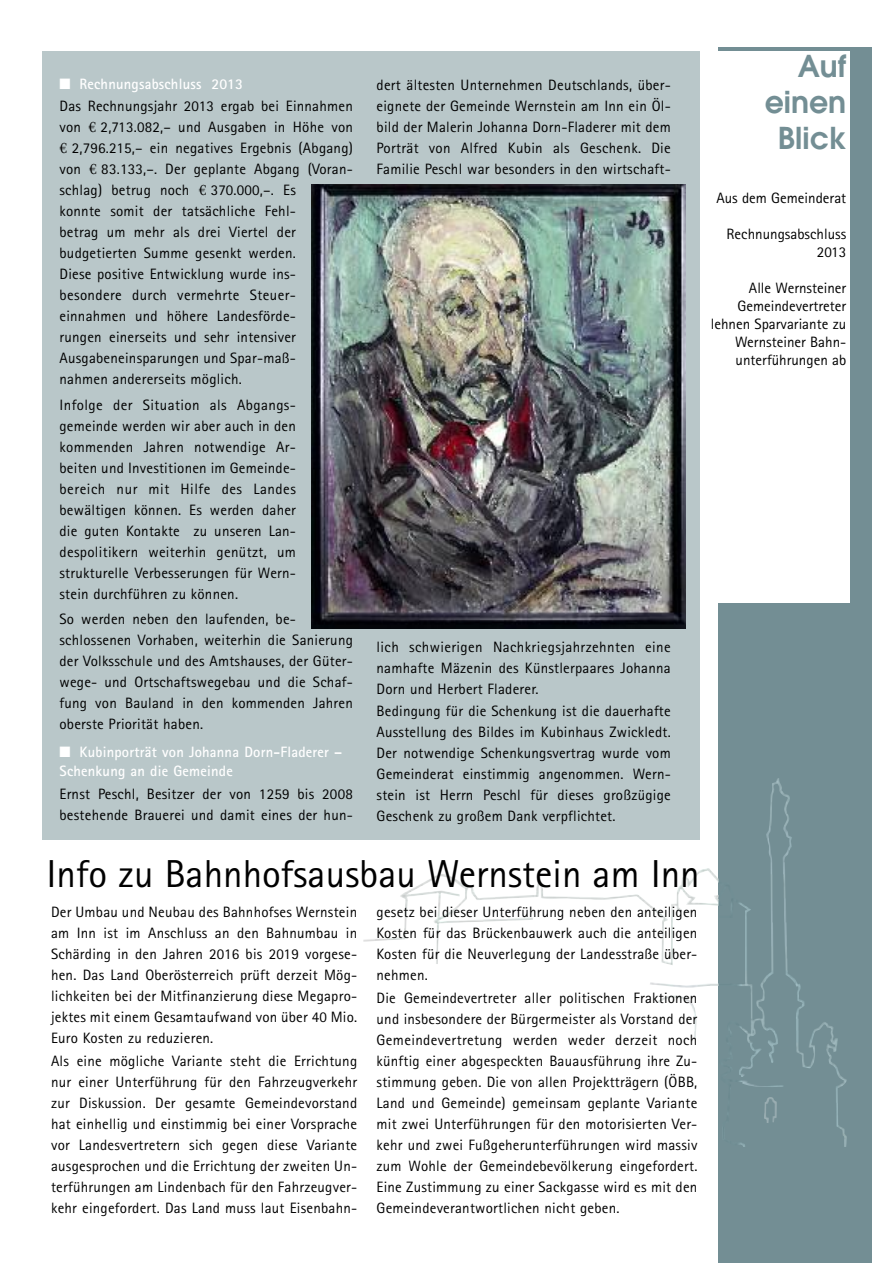
<style>
.page{position:relative;width:893px;height:1263px;background:#fff}
.page>*{position:absolute;margin:0;border:0;box-sizing:border-box;transform-origin:0 0}
.t1{font:39px "Rotis Sans Serif";color:#000}
.t2{font:600 30px/36px "Avant Garde";color:#738e94;text-align:right}
.t3{font:15px/21px "Rotis Sans Serif";letter-spacing:.015em;color:#000;text-align:justify}
.t4{font:700 15px/19.5px "Rotis Sans Serif";letter-spacing:.015em;color:#fff}
.s1{color:#fff}
.s2{font-weight:700;color:#fff}
.s3{font-family:"Adobe Caslon Pro"}
</style>
<div class="page">
<div style="left:42px;top:51px;width:657px;height:789px;background:#b9c7c9"></div>
<div style="left:719px;top:47px;width:153px;height:1216px;background:#738e94"></div>
<div style="left:710px;top:52px;width:139px;height:551px;background:#fff"></div>
<img style="left:658px;top:995px;width:39px;height:43px">
<img style="left:650px;top:982px;width:69px;height:6px">
<img style="left:363px;top:868px;width:356px;height:97px">
<img style="left:730px;top:778px;width:117px;height:369px">
<img style="left:311px;top:184px;width:374px;height:445px">
<p class="t3" style="left:60px;top:75px;width:295px;text-align:left"><span class="s1">■</span> <span class="s2">Rechnungsabschluss 2013<br></span>Das Rechnungsjahr 2013 ergab bei Einnahmen von <span class="s3">€</span> 2,713.082,– und Ausgaben in Höhe von <span class="s3">€</span> 2,796.215,– ein negatives Ergebnis (Abgang) von <span class="s3">€</span> 83.133,–. Der geplante Abgang (Voran&shy;schlag) betrug noch <span class="s3">€</span> 370.000,–. Es<br>konnte somit der tatsächliche Fehl-<br>betrag um mehr als drei Viertel der budgetierten Summe gesenkt werden.<br>Diese positive Entwicklung wurde ins&shy;besondere durch vermehrte Steuer&shy;einnahmen und höhere Landesförde-<br>rungen einerseits und sehr intensiver Ausgabeneinsparungen und Spar-maß-<br>nahmen andererseits möglich.</p>
<p class="t3" style="left:60px;top:396px;width:238px">Infolge der Situation als Abgangs&shy;gemeinde werden wir aber auch in den kommenden Jahren notwendige Ar&shy;beiten und Investitionen im Gemeinde&shy;bereich nur mit Hilfe des Landes bewältigen können. Es werden daher die guten Kontakte zu unseren Lan&shy;despolitikern weiterhin genützt, um strukturelle Verbesserungen für Wern&shy;stein durchführen zu können.</p>
<p class="t3" style="left:60px;top:610px;width:295px;text-align:left">So werden neben den laufenden, be&shy;schlossenen Vorhaben, weiterhin die Sanierung der Volksschule und des Amtshauses, der Güter&shy;wege- und Ortschaftswegebau und die Schaf&shy;fung von Bauland in den kommenden Jahren oberste Priorität haben.</p>
<p class="t4" style="left:60px;top:744px;width:284px">■ Kubinporträt von Johanna Dorn-Fladerer –<br>Schenkung an die Gemeinde</p>
<p class="t3" style="left:60px;top:785px;width:295px">Ernst Peschl, Besitzer der von 1259 bis 2008 bestehende Brauerei und damit eines der hun-</p>
<p class="t3" style="left:377px;top:76px;width:296px">dert ältesten Unternehmen Deutschlands, über&shy;eignete der Gemeinde Wernstein am Inn ein Öl&shy;bild der Malerin Johanna Dorn-Fladerer mit dem Porträt von Alfred Kubin als Geschenk. Die Familie Peschl war besonders in den wirtschaft-</p>
<p class="t3" style="left:377px;top:638px;width:296px;text-align:left">lich schwierigen Nachkriegsjahrzehnten eine namhafte Mäzenin des Künstlerpaares Johanna Dorn und Herbert Fladerer.<br>Bedingung für die Schenkung ist die dauerhafte Ausstellung des Bildes im Kubinhaus Zwickledt.<br>Der notwendige Schenkungsvertrag wurde vom Gemeinderat einstimmig angenommen. Wern&shy;stein ist Herrn Peschl für dieses großzügige Geschenk zu großem Dank verpflichtet.</p>
<h1 class="t1" style="left:46px;top:860px;width:655px">Info zu Bahnhofsausbau Wernstein am Inn</h1>
<p class="t3" style="left:377px;top:902px;width:322px">gesetz bei dieser Unterführung neben den anteiligen Kosten für das Brückenbauwerk auch die anteiligen Kosten für die Neuverlegung der Landesstraße über&shy;nehmen.</p>
<p class="t3" style="left:377px;top:988px;width:322px">Die Gemeindevertreter aller politischen Fraktionen und insbesondere der Bürgermeister als Vorstand der Gemeindevertretung werden weder derzeit noch künftig einer abgespeckten Bauausführung ihre Zu&shy;stimmung geben. Die von allen Projektträgern (ÖBB, Land und Gemeinde) gemeinsam geplante Variante mit zwei Unterführungen für den motorisierten Ver&shy;kehr und zwei Fußgeherunterführungen wird massiv zum Wohle der Gemeindebevölkerung eingefordert.<br>Eine Zustimmung zu einer Sackgasse wird es mit den Gemeindeverantwortlichen nicht geben.</p>
<p class="t3" style="left:51px;top:902px;width:308px">Der Umbau und Neubau des Bahnhofses Wernstein am Inn ist im Anschluss an den Bahnumbau in Schärding in den Jahren 2016 bis 2019 vorgese&shy;hen. Das Land Oberösterreich prüft derzeit Mög&shy;lichkeiten bei der Mitfinanzierung diese Megapro&shy;jektes mit einem Gesamtaufwand von über 40 Mio.<br>Euro Kosten zu reduzieren.</p>
<p class="t3" style="left:51px;top:1051px;width:308px">Als eine mögliche Variante steht die Errichtung nur einer Unterführung für den Fahrzeugverkehr zur Diskussion. Der gesamte Gemeindevorstand hat einhellig und einstimmig bei einer Vorsprache vor Landesvertretern sich gegen diese Variante ausgesprochen und die Errichtung der zweiten Un&shy;terführungen am Lindenbach für den Fahrzeugver&shy;kehr eingefordert. Das Land muss laut Eisenbahn-</p>
<h2 class="t2" style="left:765px;top:51px;width:83px">Auf einen<br>Blick</h2>
<p class="t3" style="left:716px;top:189px;width:131px">Aus dem Gemeinderat</p>
<p class="t3" style="left:727px;top:226px;width:121px;line-height:18px;text-align:right">Rechnungsabschluss<br>2013</p>
<p class="t3" style="left:711px;top:280px;width:137px;line-height:18px;text-align:right">Alle Wernsteiner<br>Gemeindevertreter lehnen Sparvariante zu<br>Wernsteiner Bahn&shy;unterführungen ab</p>
</div>
